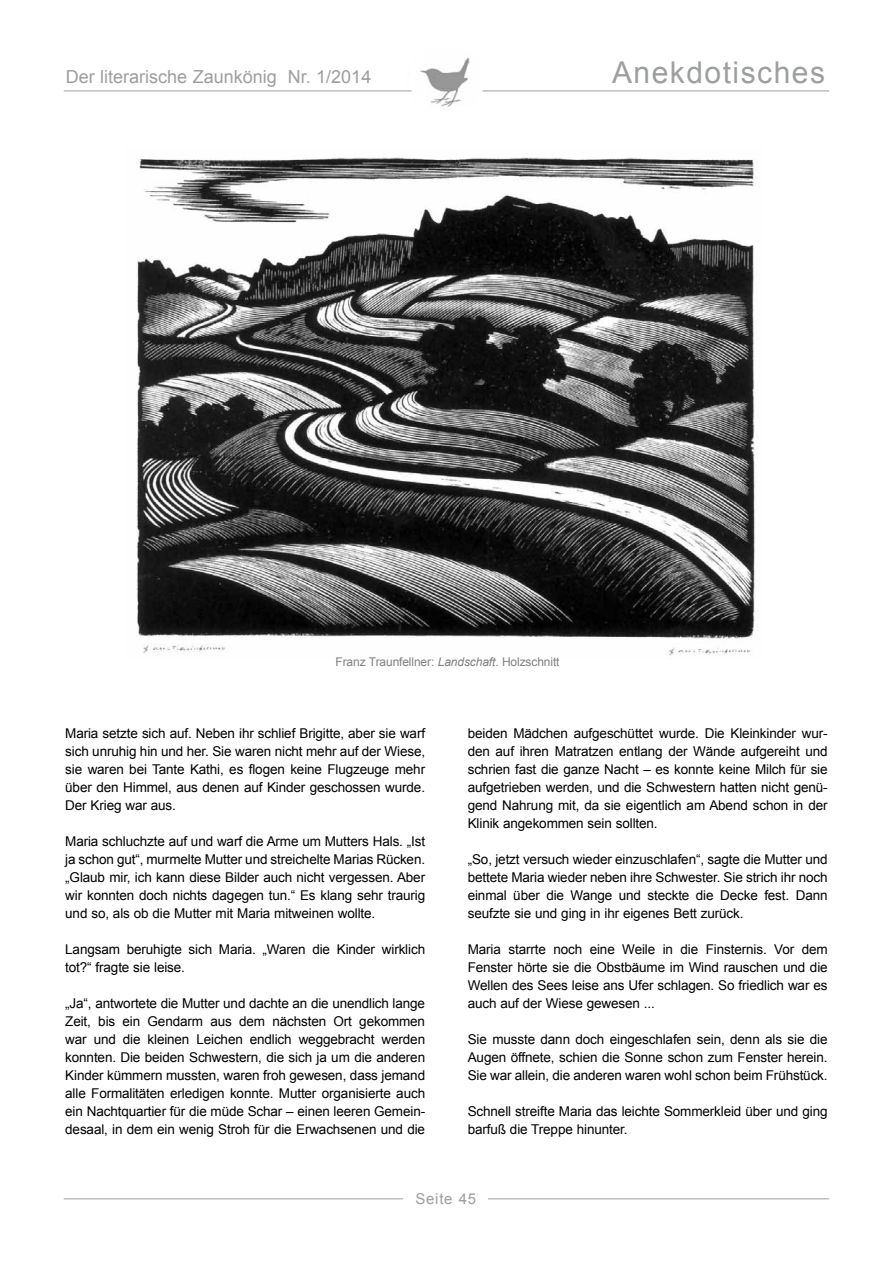
<style>
.page{position:relative;width:893px;height:1263px;background:#fff}
.page>*{position:absolute;margin:0;border:0;box-sizing:border-box;transform-origin:0 0}
.t1{font:30px "Arial";letter-spacing:.05em;color:#9c9e9f}
.t2{font:18px "Arial";color:#9c9e9f}
.t3{font:15px "Arial";letter-spacing:.05em;color:#9c9e9f}
.t4{font:13.5px/18px "Arial";letter-spacing:-.01em;color:#000;text-align:justify}
.t5{font:12px "Arial";letter-spacing:-.01em;color:#808080}
.s1{font-style:italic}
</style>
<div class="page">
<img style="left:137px;top:157px;width:621px;height:499px">
<hr style="left:64px;top:91px;width:765px;height:1px;background:#9c9e9f">
<div style="left:410px;top:45px;width:69px;height:69px;background:#fff;border-radius:50%"></div>
<hr style="left:64px;top:1198px;width:765px;height:1px;background:#9c9e9f">
<div style="left:404px;top:1191px;width:84px;height:27px;background:#fff"></div>
<img style="left:420px;top:57px;width:60px;height:50px">
<div style="left:415px;top:45px;width:69px;height:69px;border:1px solid #fff;border-radius:50%"></div>
<h2 class="t2" style="left:66px;top:65px;width:307px">Der literarische Zaunkönig Nr. 1/2014</h2>
<h1 class="t1" style="left:612px;top:53px;width:215px">Anekdotisches</h1>
<p class="t5" style="left:335px;top:654px;width:226px">Franz Traunfellner: <span class="s1">Landschaft</span>. Holzschnitt</p>
<p class="t4" style="left:65px;top:724px;width:361px">Maria setzte sich auf. Neben ihr schlief Brigitte, aber sie warf sich unruhig hin und her. Sie waren nicht mehr auf der Wiese, sie waren bei Tante Kathi, es flogen keine Flugzeuge mehr über den Himmel, aus denen auf Kinder geschossen wurde.<br>Der Krieg war aus.</p>
<p class="t4" style="left:65px;top:832px;width:361px">Maria schluchzte auf und warf die Arme um Mutters Hals. „Ist ja schon gut“, murmelte Mutter und streichelte Marias Rücken. „Glaub mir, ich kann diese Bilder auch nicht vergessen. Aber wir konnten doch nichts dagegen tun.“ Es klang sehr traurig und so, als ob die Mutter mit Maria mitweinen wollte.</p>
<p class="t4" style="left:65px;top:940px;width:361px">Langsam beruhigte sich Maria. „Waren die Kinder wirklich tot?“ fragte sie leise.</p>
<p class="t4" style="left:65px;top:994px;width:361px">„Ja“, antwortete die Mutter und dachte an die unendlich lange Zeit, bis ein Gendarm aus dem nächsten Ort gekommen war und die kleinen Leichen endlich weggebracht werden konnten. Die beiden Schwestern, die sich ja um die anderen Kinder kümmern mussten, waren froh gewesen, dass jemand alle Formalitäten erledigen konnte. Mutter organisierte auch ein Nachtquartier für die müde Schar – einen leeren Gemein&shy;desaal, in dem ein wenig Stroh für die Erwachsenen und die</p>
<p class="t4" style="left:468px;top:724px;width:361px">beiden Mädchen aufgeschüttet wurde. Die Kleinkinder wur&shy;den auf ihren Matratzen entlang der Wände aufgereiht und schrien fast die ganze Nacht – es konnte keine Milch für sie aufgetrieben werden, und die Schwestern hatten nicht genü&shy;gend Nahrung mit, da sie eigentlich am Abend schon in der Klinik angekommen sein sollten.</p>
<p class="t4" style="left:468px;top:850px;width:361px">„So, jetzt versuch wieder einzuschlafen“, sagte die Mutter und bettete Maria wieder neben ihre Schwester. Sie strich ihr noch einmal über die Wange und steckte die Decke fest. Dann seufzte sie und ging in ihr eigenes Bett zurück.</p>
<p class="t4" style="left:468px;top:940px;width:361px">Maria starrte noch eine Weile in die Finsternis. Vor dem Fenster hörte sie die Obstbäume im Wind rauschen und die Wellen des Sees leise ans Ufer schlagen. So friedlich war es auch auf der Wiese gewesen ...</p>
<p class="t4" style="left:468px;top:1030px;width:361px">Sie musste dann doch eingeschlafen sein, denn als sie die Augen öffnete, schien die Sonne schon zum Fenster herein.<br>Sie war allein, die anderen waren wohl schon beim Frühstück.</p>
<p class="t4" style="left:468px;top:1102px;width:361px">Schnell streifte Maria das leichte Sommerkleid über und ging barfuß die Treppe hinunter.</p>
<p class="t3" style="left:415px;top:1188px;width:62px">Seite 45</p>
</div>
